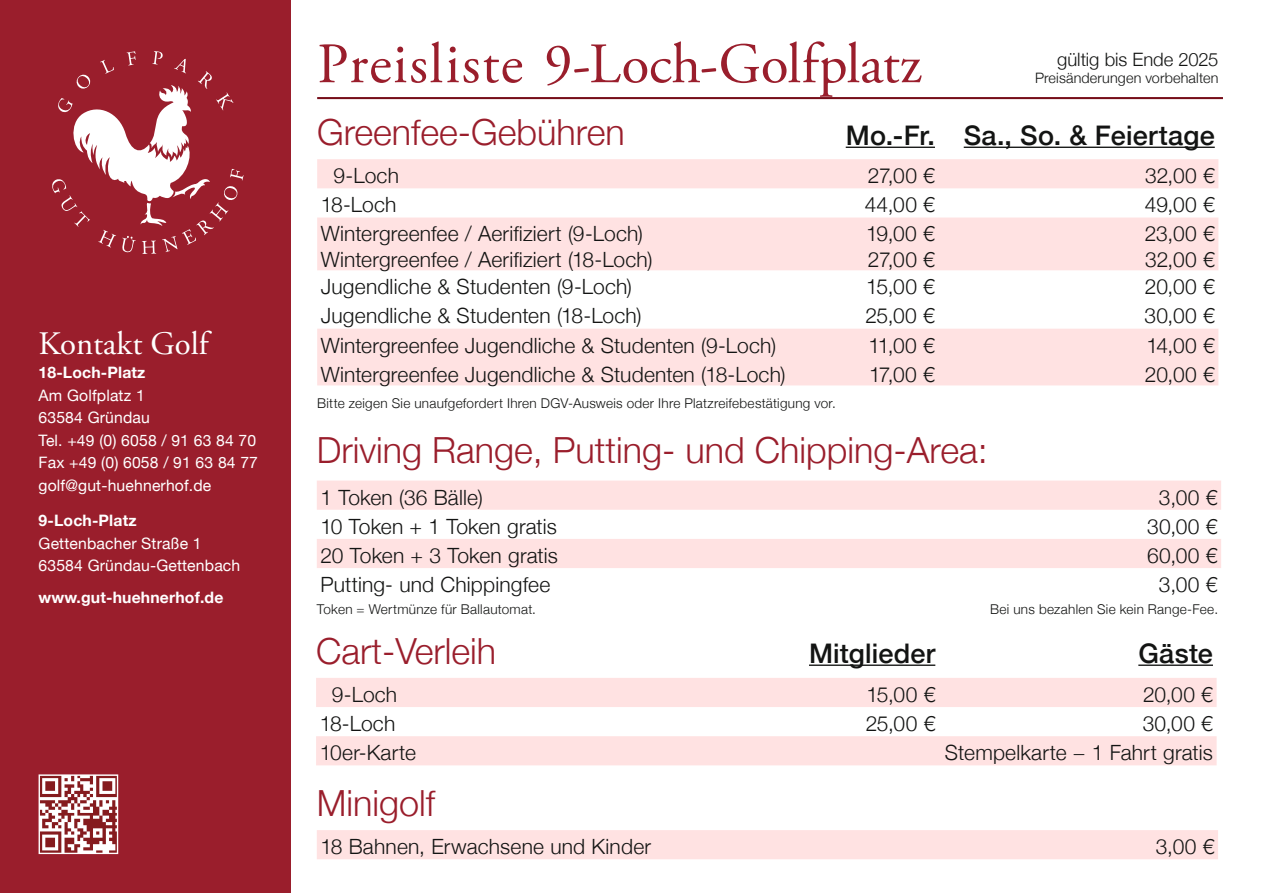
<style>
.page{position:relative;width:1263px;height:893px;background:#fff}
.page>*{position:absolute;margin:0;border:0;box-sizing:border-box;transform-origin:0 0}
.t1{font:57px "Adobe Garamond Pro";letter-spacing:.01em;color:#9a1e2c}
.t2{font:300 36px "Helvetica Neue";color:#9a1e2c}
.t3{font:32.7px "Adobe Garamond Pro";color:#fff}
.t4{font:500 27px "Helvetica Neue";letter-spacing:.01em;color:#131413}
.t5{font:300 21px/25.2px "Helvetica Neue";letter-spacing:.01em;color:#131413}
.t6{font:300 18.45px "Helvetica Neue";color:#131413}
.t7{font:15.75px/22.5px "Helvetica Neue";letter-spacing:.01em;color:#fff}
.t8{font:700 15.75px "Helvetica Neue";letter-spacing:.01em;color:#fff}
.t9{font:300 14.4px "Helvetica Neue";letter-spacing:.01em;color:#131413}
.t10{font:300 13.5px "Helvetica Neue";letter-spacing:.02em;color:#131413}
</style>
<div class="page">
<hr style="left:317px;top:97px;width:906px;height:2px;background:#760d19">
<svg style="left:317px;top:159px;width:901px;height:111px;fill:#ffe2e2"></svg>
<div style="left:317px;top:329px;width:901px;height:56px;background:#ffe2e2"></div>
<hr style="left:846px;top:147px;width:89px;height:1px;background:#131413">
<hr style="left:964px;top:147px;width:251px;height:1px;background:#131413">
<div style="left:316px;top:678px;width:900px;height:29px;background:#ffe2e2"></div>
<div style="left:316px;top:736px;width:900px;height:29px;background:#ffe2e2"></div>
<hr style="left:809px;top:664px;width:126px;height:2px;background:#131413">
<hr style="left:1138px;top:664px;width:75px;height:2px;background:#131413">
<svg style="left:317px;top:481px;width:904px;height:87px;fill:#ffe2e2"></svg>
<div style="left:317px;top:830px;width:901px;height:29px;background:#ffe2e2"></div>
<div style="left:0;top:0;width:290px;height:893px;background:#9a1e2c"></div>
<img style="left:41px;top:776px;width:75px;height:76px">
<div style="left:39px;top:774px;width:79px;height:80px;border:1px solid #fff"></div>
<svg style="left:52px;top:51px;width:192px;height:203px"></svg>
<h3 class="t3" style="left:39px;top:324px;width:171px">Kontakt Golf</h3>
<p class="t8" style="left:39px;top:360px;width:108px">18-Loch-Platz</p>
<p class="t7" style="left:39px;top:385px;width:221px">Am Golfplatz 1<br>63584 Gründau<br>Tel. +49 (0) 6058 / 91 63 84 70<br>Fax +49 (0) 6058 / 91 63 84 77 golf@gut-huehnerhof.de</p>
<p class="t8" style="left:39px;top:508px;width:99px">9-Loch-Platz</p>
<p class="t7" style="left:39px;top:533px;width:203px">Gettenbacher Straße 1<br>63584 Gründau-Gettenbach</p>
<p class="t8" style="left:39px;top:585px;width:186px">www.gut-huehnerhof.de</p>
<h1 class="t1" style="left:317px;top:30px;width:606px">Preisliste 9-Loch-Golfplatz</h1>
<p class="t6" style="left:1057px;top:44px;width:163px">gültig bis Ende 2025</p>
<p class="t9" style="left:1035px;top:66px;width:185px">Preisänderungen vorbehalten</p>
<p class="t4" style="left:846px;top:114px;width:370px">Mo.-Fr. Sa., So. &amp; Feiertage</p>
<h2 class="t2" style="left:317px;top:103px;width:309px">Greenfee-Gebühren</h2>
<p class="t5" style="left:334px;top:162px;width:67px">9-Loch</p>
<p class="t5" style="left:868px;top:162px;width:69px">27,00 €</p>
<p class="t5" style="left:1145px;top:162px;width:71px">32,00 €</p>
<p class="t5" style="left:321px;top:191px;width:77px">18-Loch</p>
<p class="t5" style="left:865px;top:191px;width:72px">44,00 €</p>
<p class="t5" style="left:1145px;top:191px;width:71px">49,00 €</p>
<p class="t5" style="left:321px;top:220px;width:333px">Wintergreenfee / Aerifiziert (9-Loch)<br>Wintergreenfee / Aerifiziert (18-Loch)</p>
<p class="t5" style="left:866px;top:220px;width:70px">19,00 €<br>27,00 €</p>
<p class="t5" style="left:1145px;top:220px;width:72px">23,00 €<br>32,00 €</p>
<p class="t5" style="left:321px;top:273px;width:313px">Jugendliche &amp; Studenten (9-Loch)</p>
<p class="t5" style="left:866px;top:273px;width:70px">15,00 €</p>
<p class="t5" style="left:1145px;top:273px;width:71px">20,00 €</p>
<p class="t5" style="left:321px;top:302px;width:322px">Jugendliche &amp; Studenten (18-Loch)</p>
<p class="t5" style="left:865px;top:302px;width:71px">25,00 €</p>
<p class="t5" style="left:1144px;top:302px;width:72px">30,00 €</p>
<p class="t5" style="left:321px;top:331px;width:457px">Wintergreenfee Jugendliche &amp; Studenten (9-Loch)</p>
<p class="t5" style="left:868px;top:331px;width:68px">11,00 €</p>
<p class="t5" style="left:1146px;top:331px;width:70px">14,00 €</p>
<p class="t5" style="left:321px;top:360px;width:466px">Wintergreenfee Jugendliche &amp; Studenten (18-Loch)</p>
<p class="t5" style="left:869px;top:360px;width:67px">17,00 €</p>
<p class="t5" style="left:1145px;top:360px;width:71px">20,00 €</p>
<p class="t10" style="left:317px;top:392px;width:520px">Bitte zeigen Sie unaufgefordert Ihren DGV-Ausweis oder Ihre Platzreifebestätigung vor.</p>
<h2 class="t2" style="left:317px;top:421px;width:672px">Driving Range, Putting- und Chipping-Area:</h2>
<p class="t5" style="left:320px;top:483px;width:164px">1 Token (36 Bälle)</p>
<p class="t5" style="left:1159px;top:483px;width:60px">3,00 €</p>
<p class="t5" style="left:320px;top:512px;width:238px">10 Token + 1 Token gratis</p>
<p class="t5" style="left:1147px;top:512px;width:72px">30,00 €</p>
<p class="t5" style="left:320px;top:541px;width:239px">20 Token + 3 Token gratis</p>
<p class="t5" style="left:1147px;top:541px;width:72px">60,00 €</p>
<p class="t5" style="left:320px;top:570px;width:231px">Putting- und Chippingfee</p>
<p class="t5" style="left:1159px;top:570px;width:60px">3,00 €</p>
<p class="t10" style="left:317px;top:598px;width:221px">Token = Wertmünze für Ballautomat.</p>
<p class="t10" style="left:990px;top:598px;width:229px">Bei uns bezahlen Sie kein Range-Fee.</p>
<h2 class="t2" style="left:316px;top:622px;width:182px">Cart-Verleih</h2>
<p class="t4" style="left:809px;top:632px;width:128px">Mitglieder</p>
<p class="t4" style="left:1138px;top:632px;width:76px">Gäste</p>
<p class="t5" style="left:332px;top:680px;width:67px">9-Loch</p>
<p class="t5" style="left:866px;top:680px;width:70px">15,00 €</p>
<p class="t5" style="left:1143px;top:680px;width:71px">20,00 €</p>
<p class="t5" style="left:320px;top:709px;width:77px">18-Loch</p>
<p class="t5" style="left:866px;top:709px;width:71px">25,00 €</p>
<p class="t5" style="left:1143px;top:709px;width:72px">30,00 €</p>
<p class="t5" style="left:320px;top:739px;width:98px">10er-Karte</p>
<p class="t5" style="left:945px;top:739px;width:270px">Stempelkarte − 1 Fahrt gratis</p>
<h2 class="t2" style="left:317px;top:774px;width:120px">Minigolf</h2>
<p class="t5" style="left:320px;top:832px;width:332px">18 Bahnen, Erwachsene und Kinder</p>
<p class="t5" style="left:1156px;top:832px;width:60px">3,00 €</p>
</div>
